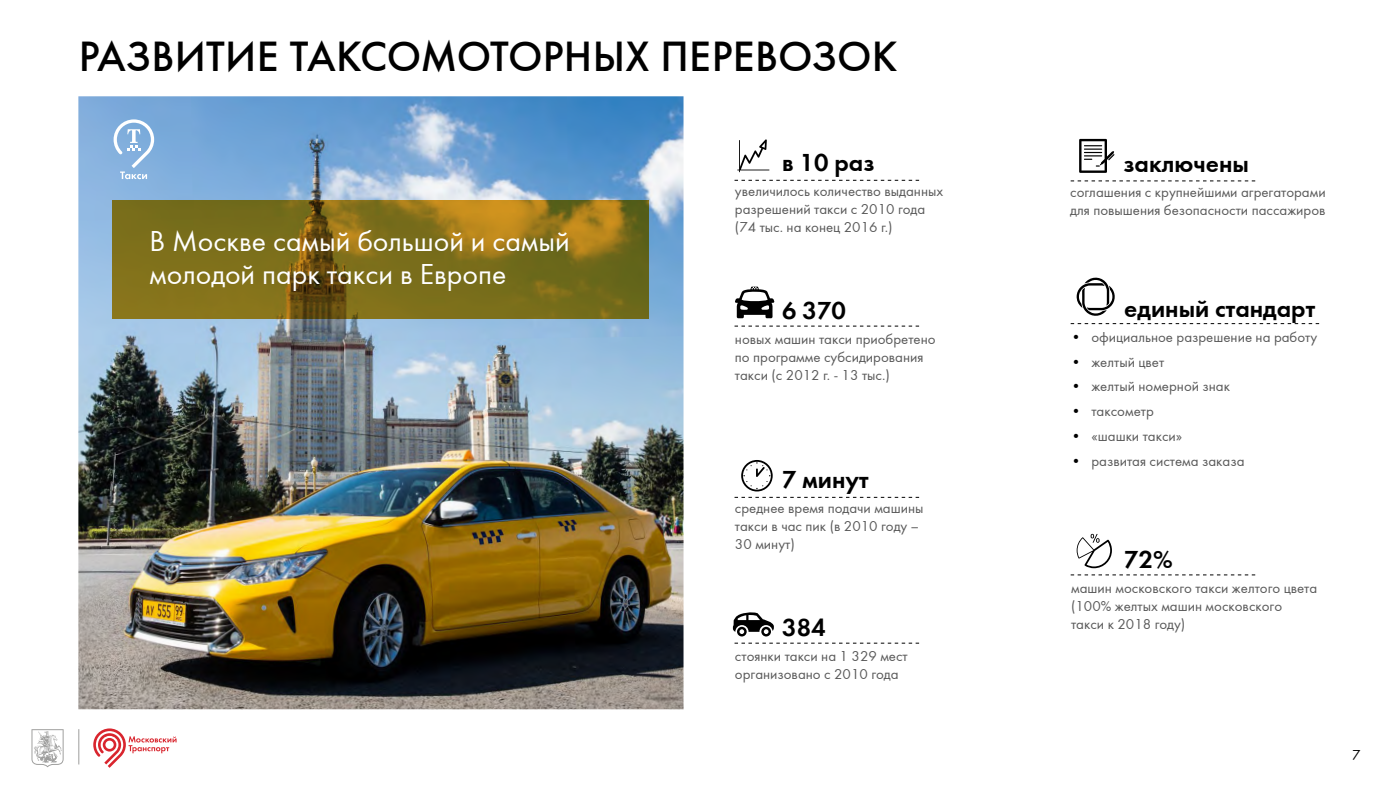
<style>
.page{position:relative;width:1400px;height:788px;background:#fff}
.page>*{position:absolute;margin:0;border:0;box-sizing:border-box;transform-origin:0 0}
.t1{font:43.75px "Futura Medium C";color:#000}
.t2{font:29.75px/33.2px "Futura Book C";color:#fff}
.t3{font:25.38px "Futura Demi C";color:#000}
.t4{font:14.88px/17.8px "Futura Book C";color:#595959}
.t5{font:14.88px "Futura Book C";color:#000}
.s1{font-family:"Futura Light C";color:#000}
</style>
<div class="page">
<svg style="left:31px;top:729px;width:33px;height:38px"></svg>
<svg style="left:93px;top:728px;width:84px;height:39px"></svg>
<hr style="left:78px;top:729px;width:1px;height:35px;background:#9d9d9c">
<img style="left:78px;top:96px;width:606px;height:613px">
<svg style="left:735px;top:497px;width:184px;height:1px"></svg>
<svg style="left:735px;top:180px;width:184px;height:1px"></svg>
<svg style="left:1071px;top:180px;width:184px;height:1px"></svg>
<svg style="left:735px;top:642px;width:184px;height:1px"></svg>
<svg style="left:735px;top:325px;width:184px;height:1px"></svg>
<svg style="left:1071px;top:574px;width:184px;height:1px"></svg>
<svg style="left:114px;top:119px;width:40px;height:60px"></svg>
<svg style="left:741px;top:460px;width:32px;height:31px"></svg>
<svg style="left:735px;top:286px;width:39px;height:32px"></svg>
<svg style="left:112px;top:200px;width:536px;height:118px;background:#816e1a"></svg>
<svg style="left:732px;top:612px;width:42px;height:24px"></svg>
<svg style="left:737px;top:139px;width:32px;height:33px"></svg>
<svg style="left:1077px;top:534px;width:35px;height:34px"></svg>
<svg style="left:1071px;top:277px;width:248px;height:47px"></svg>
<svg style="left:1079px;top:139px;width:36px;height:34px"></svg>
<h1 class="t1" style="left:79px;top:31px;width:820px">РАЗВИТИЕ ТАКСОМОТОРНЫХ ПЕРЕВОЗОК</h1>
<h2 class="t2" style="left:150px;top:224px;width:422px">В Москве самый большой и самый молодой парк такси в Европе</h2>
<h3 class="t3" style="left:782px;top:148px;width:94px">в 10 раз</h3>
<p class="t4" style="left:735px;top:182px;width:210px">увеличилось количество выданных разрешений такси с 2010 года (74 тыс. на конец 2016 г.)</p>
<h3 class="t3" style="left:782px;top:296px;width:65px">6 370</h3>
<p class="t4" style="left:735px;top:330px;width:202px">новых машин такси приобретено по программе субсидирования такси (с 2012 г. - 13 тыс.)</p>
<h3 class="t3" style="left:782px;top:465px;width:88px">7 минут</h3>
<p class="t4" style="left:735px;top:499px;width:190px">среднее время подачи машины такси в час пик (в 2010 году –<br>30 минут)</p>
<h3 class="t3" style="left:782px;top:613px;width:45px">384</h3>
<p class="t4" style="left:735px;top:647px;width:174px">стоянки такси на 1 329 мест организовано с 2010 года</p>
<h3 class="t3" style="left:1123px;top:149px;width:127px">заключены</h3>
<p class="t4" style="left:1070px;top:184px;width:257px">соглашения с крупнейшими агрегаторами для повышения безопасности пассажиров</p>
<h3 class="t3" style="left:1124px;top:293px;width:192px">единый стандарт</h3>
<p class="t4" style="left:1071px;top:328px;width:248px"><span class="s1">•</span> официальное разрешение на работу</p>
<p class="t4" style="left:1071px;top:353px;width:95px"><span class="s1">•</span> желтый цвет</p>
<p class="t4" style="left:1071px;top:378px;width:160px"><span class="s1">•</span> желтый номерной знак</p>
<p class="t4" style="left:1071px;top:402px;width:84px"><span class="s1">•</span> таксометр</p>
<p class="t4" style="left:1071px;top:427px;width:113px"><span class="s1">•</span> «шашки такси»</p>
<p class="t4" style="left:1071px;top:452px;width:175px"><span class="s1">•</span> развитая система заказа</p>
<h3 class="t3" style="left:1124px;top:544px;width:50px">72%</h3>
<p class="t4" style="left:1071px;top:579px;width:248px">машин московского такси желтого цвета (100% желтых машин московского такси к 2018 году)</p>
<p class="t5" style="left:1352px;top:746px;width:10px">7</p>
</div>
